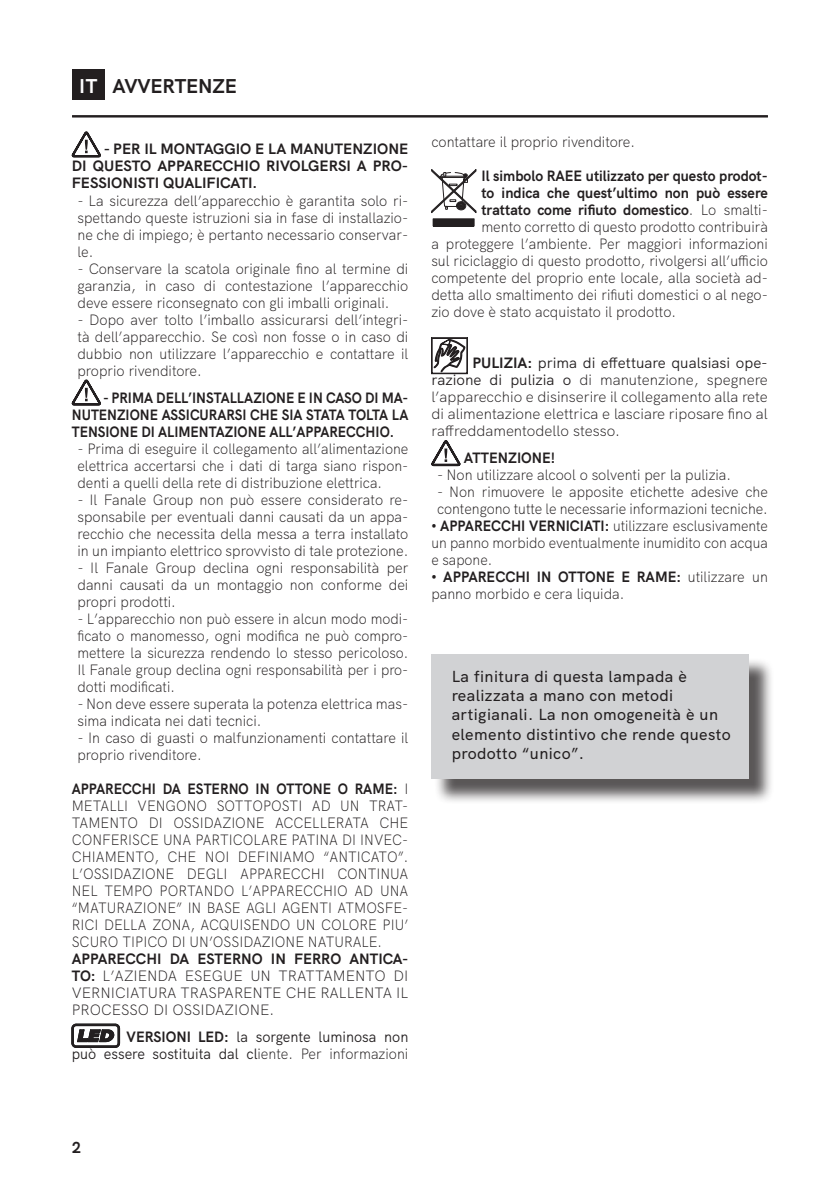
<style>
.page{position:relative;width:840px;height:1191px;background:#fff}
.page>*{position:absolute;margin:0;border:0;box-sizing:border-box;transform-origin:0 0}
.t1{font:700 20px "HK Grotesk";letter-spacing:-.01em;color:#231f20}
.t2{font:500 16px/19.2px "HK Grotesk";letter-spacing:.025em;color:#231f20}
.t3{font:700 16px "HK Grotesk";color:#231f20}
.t4{font:300 15px/17px "HK Grotesk";color:#231f20;text-align:justify;scale:.95 1}
.t5{font:300 15px/17px "HK Grotesk";color:#231f20;text-align:justify;scale:.92 1}
.t6{font:300 15px/17px "HK Grotesk";color:#231f20;text-align:justify}
.t7{font:300 15px/17px "HK Grotesk";color:#231f20;text-align:justify;scale:.93 1}
.t8{font:300 15px/17px "HK Grotesk";color:#231f20;text-align:justify;scale:.94 1}
.t9{font:700 15px "HK Grotesk";color:#231f20;scale:.95 1}
.t10{font:700 15px/17px "HK Grotesk";color:#231f20;text-align:justify;scale:.91 1}
.t11{font:700 15px/17px "HK Grotesk";color:#231f20;text-align:justify}
.t12{font:15px/17px "HK Grotesk";color:#231f20;text-align:right;scale:.95 1}
.s1{color:#fff}
.s2{font-weight:700}
.s3{font-weight:300}
.s4{font-weight:400}
.s5{font-family:"Arial Nova"}
</style>
<div class="page">
<svg style="left:71px;top:131px;width:30px;height:27px"></svg>
<svg style="left:71px;top:379px;width:30px;height:27px"></svg>
<svg style="left:72px;top:1024px;width:48px;height:23px"></svg>
<div style="left:433px;top:219px;width:40px;height:7px;background:#231f20"></div>
<div style="left:432px;top:218px;width:42px;height:8px;border:1px solid #231f20"></div>
<svg style="left:431px;top:169px;width:45px;height:44px"></svg>
<svg style="left:431px;top:337px;width:36px;height:37px"></svg>
<svg style="left:431px;top:440px;width:30px;height:27px"></svg>
<div style="left:434px;top:658px;width:339px;height:146px;background:#231f20;opacity:.75"></div>
<div style="left:431px;top:654px;width:317px;height:125px;background:#d1d2d4"></div>
<div style="left:72px;top:69px;width:33px;height:31px;background:#231f20"></div>
<hr style="left:72px;top:115px;width:695px;height:2px;background:#231f20">
<h1 class="t1" style="left:79px;top:71px;width:159px"><span class="s1">IT</span> AVVERTENZE</h1>
<p class="t11" style="left:72px;top:139px;width:338px;text-indent:32px">- PER IL MONTAGGIO E LA MANUTENZIONE DI QUESTO APPARECCHIO RIVOLGERSI A PRO-FESSIONISTI QUALIFICATI.</p>
<p class="t4" style="left:77px;top:190px;width:349px">- La sicurezza dell’apparecchio è garantita solo ri&shy;spettando queste istruzioni sia in fase di installazio&shy;ne che di impiego; è pertanto necessario conservar&shy;le.</p>
<p class="t4" style="left:77px;top:258px;width:349px">- Conservare la scatola originale fino al termine di garanzia, in caso di contestazione l’apparecchio deve essere riconsegnato con gli imballi originali.</p>
<p class="t4" style="left:77px;top:309px;width:349px">- Dopo aver tolto l’imballo assicurarsi dell’integri&shy;tà dell’apparecchio. Se così non fosse o in caso di dubbio non utilizzare l’apparecchio e contattare il proprio rivenditore.</p>
<p class="t10" style="left:72px;top:387px;width:371px;text-indent:31px">- PRIMA DELL’INSTALLAZIONE E IN CASO DI MA-NUTENZIONE ASSICURARSI CHE SIA STATA TOLTA LA TENSIONE DI ALIMENTAZIONE ALL’APPARECCHIO.</p>
<p class="t8" style="left:77px;top:438px;width:353px">- Prima di eseguire il collegamento all’alimentazione elettrica accertarsi che i dati di targa siano rispon&shy;denti a quelli della rete di distribuzione elettrica.</p>
<p class="t4" style="left:77px;top:489px;width:349px">- Il Fanale Group non può essere considerato re&shy;sponsabile per eventuali danni causati da un appa&shy;recchio che necessita della messa a terra installato in un impianto elettrico sprovvisto di tale protezione.</p>
<p class="t4" style="left:77px;top:557px;width:349px">- Il Fanale Group declina ogni responsabilità per danni causati da un montaggio non conforme dei propri prodotti.</p>
<p class="t7" style="left:77px;top:608px;width:357px">- L’apparecchio non può essere in alcun modo modi&shy;ficato o manomesso, ogni modifica ne può compro&shy;mettere la sicurezza rendendo lo stesso pericoloso.<br>Il Fanale group declina ogni responsabilità per i pro&shy;dotti modificati.</p>
<p class="t4" style="left:77px;top:693px;width:349px">- Non deve essere superata la potenza elettrica mas&shy;sima indicata nei dati tecnici.</p>
<p class="t4" style="left:77px;top:727px;width:349px">- In caso di guasti o malfunzionamenti contattare il proprio rivenditore.</p>
<p class="t5" style="left:72px;top:778px;width:367px"><span class="s2">APPARECCHI DA ESTERNO IN OTTONE O RAME:</span> I METALLI VENGONO SOTTOPOSTI AD UN TRAT-TAMENTO DI OSSIDAZIONE ACCELLERATA CHE CONFERISCE UNA PARTICOLARE PATINA DI INVEC-CHIAMENTO, CHE NOI DEFINIAMO “ANTICATO”.<br>L’OSSIDAZIONE DEGLI APPARECCHI CONTINUA NEL TEMPO PORTANDO L’APPARECCHIO AD UNA “MATURAZIONE” IN BASE AGLI AGENTI ATMOSFE-RICI DELLA ZONA, ACQUISENDO UN COLORE PIU’ SCURO TIPICO DI UN’OSSIDAZIONE NATURALE.</p>
<p class="t6" style="left:72px;top:948px;width:338px"><span class="s2">APPARECCHI DA ESTERNO IN FERRO ANTICA-TO:</span> L’AZIENDA ESEGUE UN TRATTAMENTO DI VERNICIATURA TRASPARENTE CHE RALLENTA IL PROCESSO DI OSSIDAZIONE.</p>
<p class="t12" style="left:72px;top:1026px;width:355px"><span class="s2">VERSIONI LED:</span> la sorgente luminosa non<br>può essere sostituita dal cl<span class="s3">iente. Per informazioni</span></p>
<p class="t4" style="left:431px;top:132px;width:216px">contattare il proprio rivenditore.</p>
<p class="t9" style="left:481px;top:164px;width:303px">Il simbolo RAEE utilizzato per questo prodot-</p>
<p class="t9" style="left:481px;top:181px;width:303px">to indica che quest’ultimo non può essere</p>
<p class="t9" style="left:481px;top:198px;width:303px">trattato come rifiuto domestico<span class="s3">. Lo smalti-</span></p>
<p class="t4" style="left:481px;top:217px;width:303px">mento corretto di questo prodotto contribuirà</p>
<p class="t4" style="left:431px;top:234px;width:355px">a proteggere l’ambiente. Per maggiori informazioni</p>
<p class="t4" style="left:431px;top:251px;width:355px">sul riciclaggio di questo prodotto, rivolgersi all’ufficio</p>
<p class="t4" style="left:431px;top:268px;width:355px">competente del proprio ente locale, alla società ad-</p>
<p class="t4" style="left:431px;top:285px;width:355px">detta allo smaltimento dei rifiuti domestici o al nego-</p>
<p class="t4" style="left:431px;top:302px;width:259px">zio dove è stato acquistato il prodotto.</p>
<p class="t6" style="left:431px;top:353px;width:338px;text-indent:41px"><span class="s2">PULIZIA:</span> <span class="s4">prima di effettuare qualsiasi ope&shy;razione di pulizia o</span> di manutenzione, spegnere l’apparecchio e disinserire il collegamento alla rete di alimentazione elettrica e lasciare riposare fino al raffreddamentodello stesso.</p>
<p class="t9" style="left:463px;top:446px;width:98px">ATTENZIONE!</p>
<p class="t4" style="left:437px;top:465px;width:311px">- Non utilizzare alcool o solventi per la pulizia.</p>
<p class="t8" style="left:437px;top:482px;width:353px">- Non rimuovere le apposite etichette adesive che contengono tutte le necessarie informazioni tecniche.</p>
<p class="t7" style="left:431px;top:516px;width:363px"><span class="s5">•</span> <span class="s2">APPARECCHI VERNICIATI:</span> utilizzare esclusivamente un panno morbido eventualmente inumidito con acqua e sapone.</p>
<p class="t4" style="left:431px;top:567px;width:355px"><span class="s5">•</span> <span class="s2">APPARECCHI IN OTTONE E RAME:</span> utilizzare un panno morbido e cera liquida.</p>
<p class="t2" style="left:451px;top:665px;width:280px">La finitura di questa lampada è realizzata a mano con metodi artigianali. La non omogeneità è un elemento distintivo che rende questo prodotto “unico”.</p>
<p class="t3" style="left:72px;top:1135px;width:11px">2</p>
</div>
